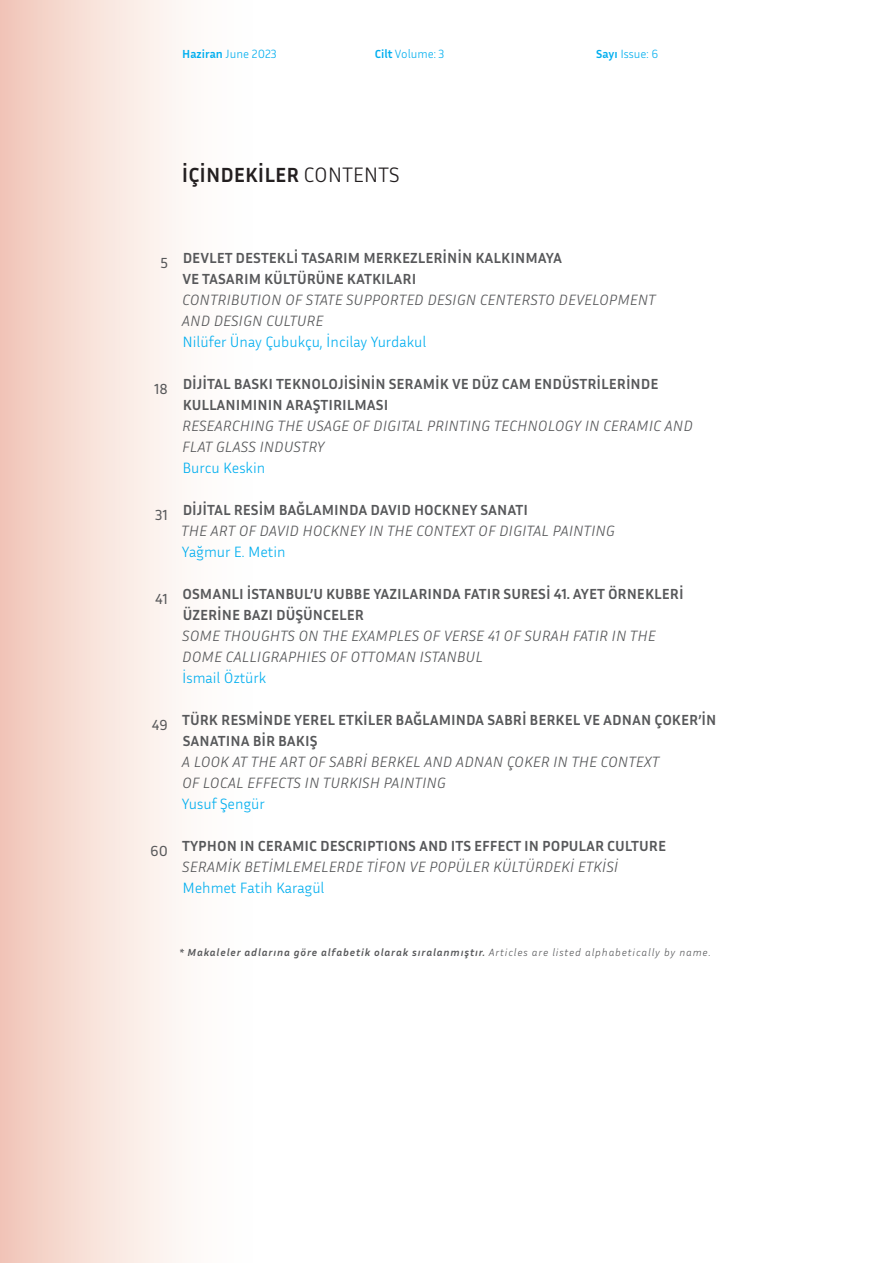
<style>
.page{position:relative;width:893px;height:1263px;background:#fff}
.page>*{position:absolute;margin:0;border:0;box-sizing:border-box;transform-origin:0 0}
.t1{font:700 21px "Inria Sans";color:#231f20}
.t2{font:italic 300 15px/21px "Inria Sans";color:#57585a}
.t3{font:700 15px/21px "Inria Sans";color:#57585a}
.t4{font:300 15px "Inria Sans";color:#00aeef}
.t5{font:15px "Inria Sans";color:#57585a}
.t6{font:300 12px "Inria Sans";color:#00aeef}
.t7{font:italic 700 10.5px "Inria Sans";letter-spacing:.08em;color:#57585a}
.s1{font-weight:700}
.s2{font-weight:300}
</style>
<div class="page">
<div style="left:0;top:0;width:263px;height:1263px;background:linear-gradient(to right,#f2cbbe,#fff)"></div>
<p class="t6" style="left:182px;top:46px;width:96px"><span class="s1">Haziran</span> June 2023</p>
<p class="t6" style="left:375px;top:46px;width:71px"><span class="s1">Cilt</span> Volume: 3</p>
<p class="t6" style="left:596px;top:46px;width:63px"><span class="s1">Sayı</span> Issue: 6</p>
<h1 class="t1" style="left:182px;top:161px;width:219px">İÇİNDEKİLER <span class="s2">CONTENTS</span></h1>
<p class="t5" style="left:160px;top:253px;width:9px">5</p>
<p class="t5" style="left:154px;top:379px;width:15px">18</p>
<p class="t5" style="left:155px;top:505px;width:14px">31</p>
<p class="t5" style="left:155px;top:589px;width:14px">41</p>
<p class="t5" style="left:152px;top:715px;width:18px">49</p>
<p class="t5" style="left:150px;top:841px;width:19px">60</p>
<p class="t3" style="left:182px;top:247px;width:381px">DEVLET DESTEKLİ TASARIM MERKEZLERİNİN KALKINMAYA<br>VE TASARIM KÜLTÜRÜNE KATKILARI</p>
<p class="t2" style="left:182px;top:288px;width:475px">CONTRIBUTION OF STATE SUPPORTED DESIGN CENTERSTO DEVELOPMENT<br>AND DESIGN CULTURE</p>
<p class="t4" style="left:182px;top:332px;width:245px">Nilüfer Ünay Çubukçu, İncilay Yurdakul</p>
<p class="t3" style="left:183px;top:373px;width:477px">DİJİTAL BASKI TEKNOLOJİSİNİN SERAMİK VE DÜZ CAM ENDÜSTRİLERİNDE<br>KULLANIMININ ARAŞTIRILMASI</p>
<p class="t2" style="left:182px;top:414px;width:512px">RESEARCHING THE USAGE OF DIGITAL PRINTING TECHNOLOGY IN CERAMIC AND<br>FLAT GLASS INDUSTRY</p>
<p class="t4" style="left:182px;top:458px;width:84px">Burcu Keskin</p>
<p class="t3" style="left:183px;top:499px;width:347px">DİJİTAL RESİM BAĞLAMINDA DAVID HOCKNEY SANATI</p>
<p class="t2" style="left:181px;top:519px;width:435px">THE ART OF DAVID HOCKNEY IN THE CONTEXT OF DIGITAL PAINTING</p>
<p class="t4" style="left:182px;top:542px;width:105px">Yağmur E. Metin</p>
<p class="t3" style="left:183px;top:583px;width:503px">OSMANLI İSTANBUL’U KUBBE YAZILARINDA FATIR SURESİ 41. AYET ÖRNEKLERİ<br>ÜZERİNE BAZI DÜŞÜNCELER</p>
<p class="t2" style="left:182px;top:624px;width:475px">SOME THOUGHTS ON THE EXAMPLES OF VERSE 41 OF SURAH FATIR IN THE<br>DOME CALLIGRAPHIES OF OTTOMAN ISTANBUL</p>
<p class="t4" style="left:182px;top:668px;width:86px">İsmail Öztürk</p>
<p class="t3" style="left:182px;top:709px;width:536px">TÜRK RESMİNDE YEREL ETKİLER BAĞLAMINDA SABRİ BERKEL VE ADNAN ÇOKER’İN<br>SANATINA BİR BAKIŞ</p>
<p class="t2" style="left:182px;top:750px;width:479px">A LOOK AT THE ART OF SABRİ BERKEL AND ADNAN ÇOKER IN THE CONTEXT<br>OF LOCAL EFFECTS IN TURKISH PAINTING</p>
<p class="t4" style="left:182px;top:794px;width:84px">Yusuf Şengür</p>
<p class="t3" style="left:182px;top:835px;width:485px">TYPHON IN CERAMIC DESCRIPTIONS AND ITS EFFECT IN POPULAR CULTURE</p>
<p class="t2" style="left:182px;top:855px;width:437px">SERAMİK BETİMLEMELERDE TİFON VE POPÜLER KÜLTÜRDEKİ ETKİSİ</p>
<p class="t4" style="left:182px;top:878px;width:144px">Mehmet Fatih Karagül</p>
<p class="t7" style="left:179px;top:945px;width:533px">* Makaleler adlarına göre alfabetik olarak sıralanmıştır. <span class="s2">Articles are listed alphabetically by name.</span></p>
</div>
